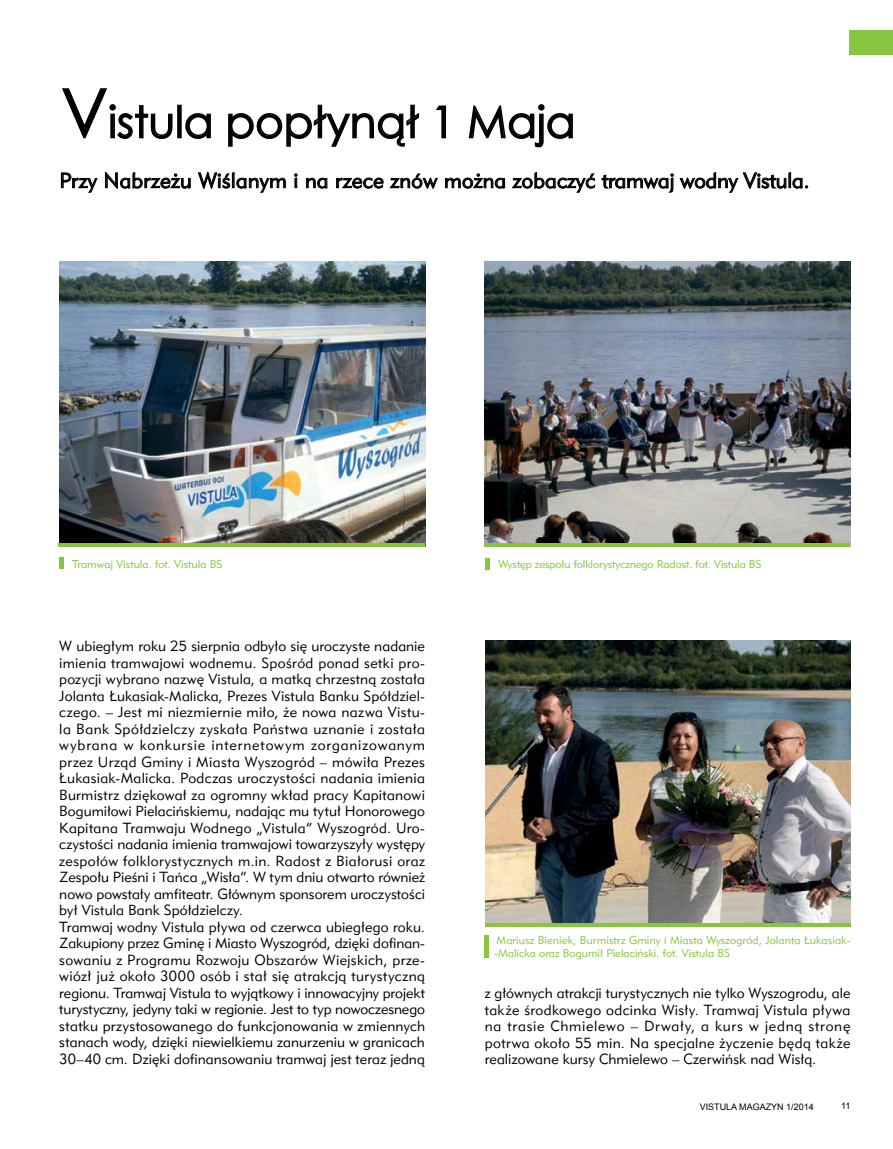
<style>
.page{position:relative;width:893px;height:1149px;background:#fff}
.page>*{position:absolute;margin:0;border:0;box-sizing:border-box;transform-origin:0 0}
.t1{font:43.5px "Century Gothic";color:#000}
.t2{font:19.5px "Geometr 415 Lt PL";letter-spacing:.02em;color:#000}
.t3{font:13.5px/16.5px "Geometr 415 Lt PL";letter-spacing:.015em;color:#000}
.t4{font:10.5px/13.5px "Geometr 415 Lt PL";color:#87c541}
.t5{font:9px "Arial";color:#000}
.s1{font-size:67.5px}
</style>
<div class="page">
<div style="left:850px;top:31px;width:43px;height:24px;background:#87c541"></div>
<svg style="left:61px;top:172px;width:37px;height:21px"></svg>
<svg style="left:105px;top:171px;width:86px;height:18px"></svg>
<svg style="left:198px;top:171px;width:88px;height:22px"></svg>
<svg style="left:294px;top:173px;width:3px;height:15px"></svg>
<svg style="left:306px;top:177px;width:22px;height:12px"></svg>
<svg style="left:336px;top:173px;width:102px;height:16px"></svg>
<svg style="left:445px;top:172px;width:363px;height:21px"></svg>
<svg style="left:62px;top:88px;width:111px;height:51px"></svg>
<div style="left:177px;top:105px;width:5px;height:33px;border:2px solid #000"></div>
<svg style="left:185px;top:113px;width:26px;height:26px"></svg>
<svg style="left:228px;top:104px;width:191px;height:43px"></svg>
<svg style="left:436px;top:105px;width:11px;height:34px"></svg>
<svg style="left:468px;top:104px;width:105px;height:44px"></svg>
<img style="left:60px;top:261px;width:365px;height:282px">
<hr style="left:59px;top:543px;width:366px;height:3px;background:#87c541">
<img style="left:485px;top:640px;width:365px;height:283px">
<hr style="left:485px;top:923px;width:365px;height:3px;background:#87c541">
<img style="left:485px;top:261px;width:365px;height:282px">
<hr style="left:485px;top:543px;width:365px;height:3px;background:#87c541">
<hr style="left:60px;top:557px;width:4px;height:11px;background:#87c541">
<hr style="left:484px;top:935px;width:4px;height:22px;background:#87c541">
<hr style="left:485px;top:558px;width:4px;height:11px;background:#87c541">
<h1 class="t1" style="left:61px;top:91px;width:516px"><span class="s1">V</span>istula popłynął 1 Maja</h1>
<h2 class="t2" style="left:59px;top:167px;width:752px">Przy Nabrzeżu Wiślanym i na rzece znów można zobaczyć tramwaj wodny Vistula.</h2>
<p class="t4" style="left:72px;top:557px;width:152px">Tramwaj Vistula. fot. Vistula BS</p>
<p class="t4" style="left:498px;top:557px;width:265px">Występ zespołu folklorystycznego Radost. fot. Vistula BS</p>
<p class="t3" style="left:59px;top:637px;width:367px">W ubiegłym roku 25 sierpnia odbyło się uroczyste nadanie imienia tramwajowi wodnemu. Spośród ponad setki pro&shy;pozycji wybrano nazwę Vistula, a matką chrzestną została Jolanta Łukasiak-Malicka, Prezes Vistula Banku Spółdziel&shy;czego. – Jest mi niezmiernie miło, że nowa nazwa Vistu&shy;la Bank Spółdzielczy zyskała Państwa uznanie i została wybrana w konkursie internetowym zorganizowanym przez Urząd Gminy i Miasta Wyszogród – mówiła Prezes Łukasiak-Malicka. Podczas uroczystości nadania imienia Burmistrz dziękował za ogromny wkład pracy Kapitanowi Bogumiłowi Pielacińskiemu, nadając mu tytuł Honorowego Kapitana Tramwaju Wodnego „Vistula” Wyszogród. Uro&shy;czystości nadania imienia tramwajowi towarzyszyły występy zespołów folklorystycznych m.in. Radost z Białorusi oraz Zespołu Pieśni i Tańca „Wisła”. W tym dniu otwarto również nowo powstały amfiteatr. Głównym sponsorem uroczystości był Vistula Bank Spółdzielczy.<br>Tramwaj wodny Vistula pływa od czerwca ubiegłego roku.<br>Zakupiony przez Gminę i Miasto Wyszogród, dzięki dofinan&shy;sowaniu z Programu Rozwoju Obszarów Wiejskich, prze&shy;wiózł już około 3000 osób i stał się atrakcją turystyczną regionu. Tramwaj Vistula to wyjątkowy i innowacyjny projekt turystyczny, jedyny taki w regionie. Jest to typ nowoczesnego statku przystosowanego do funkcjonowania w zmiennych stanach wody, dzięki niewielkiemu zanurzeniu w granicach 30–40 cm. Dzięki dofinansowaniu tramwaj jest teraz jedną</p>
<p class="t4" style="left:494px;top:932px;width:357px">Mariusz Bieniek, Burmistrz Gminy i Miasta Wyszogród, Jolanta Łukasiak--Malicka oraz Bogumił Pielaciński. fot. Vistula BS</p>
<p class="t3" style="left:485px;top:984px;width:367px;text-align:justify">z głównych atrakcji turystycznych nie tylko Wyszogrodu, ale także środkowego odcinka Wisły. Tramwaj Vistula pływa na trasie Chmielewo – Drwały, a kurs w jedną stronę potrwa około 55 min. Na specjalne życzenie będą także realizowane kursy Chmielewo – Czerwińsk nad Wisłą.</p>
<p class="t5" style="left:700px;top:1100px;width:116px">VISTULA MAGAZYN 1/2014</p>
<p class="t5" style="left:841px;top:1099px;width:11px">11</p>
</div>
